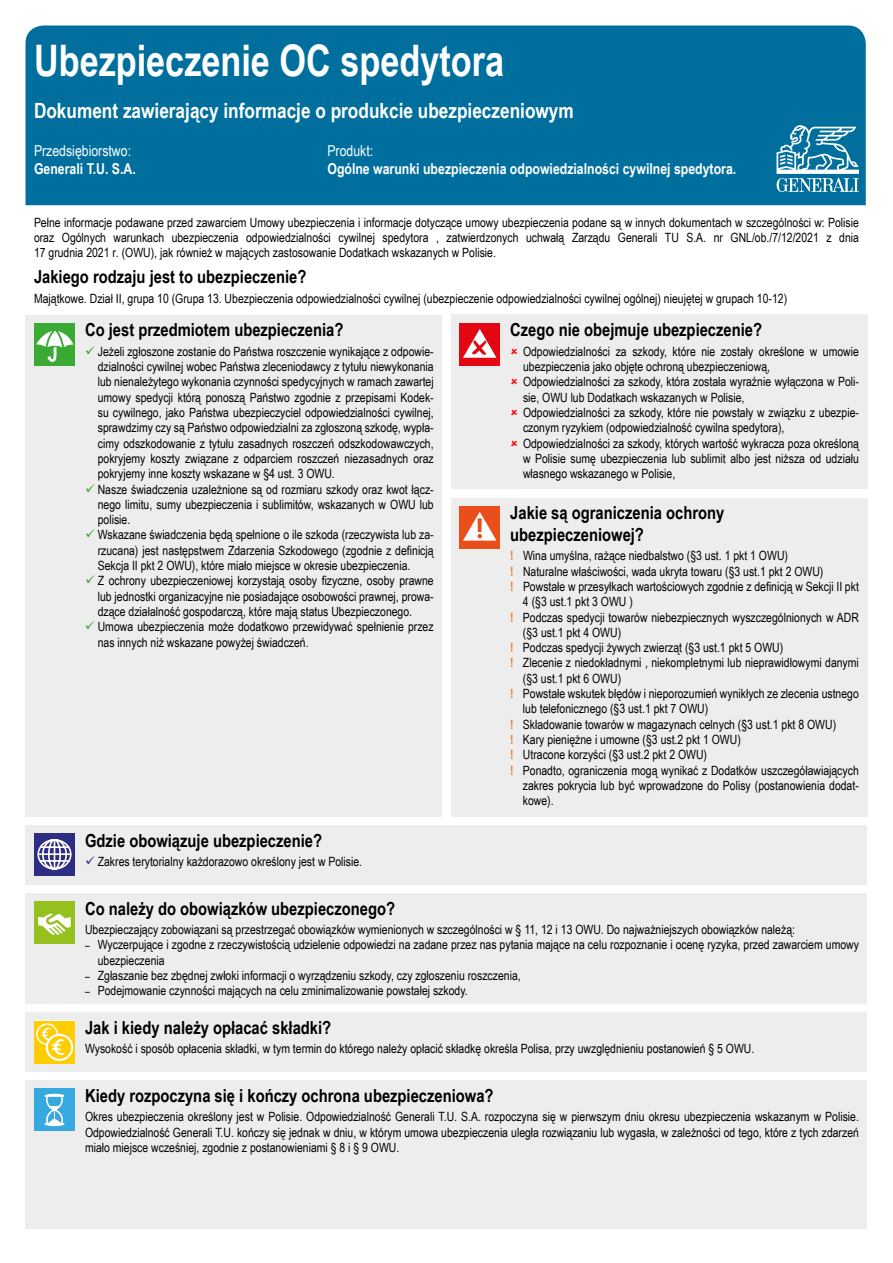
<style>
.page{position:relative;width:893px;height:1263px;background:#fff}
.page>*{position:absolute;margin:0;border:0;box-sizing:border-box;transform-origin:0 0}
.t1{font:700 43.5px "Arial Narrow";color:#fff;scale:.96 1}
.t2{font:700 21px "Arial Narrow";color:#fff}
.t3{font:700 18px/21.6px "Arial Narrow";color:#000}
.t4{font:700 15px "Arial Narrow";color:#fff}
.t5{font:15px "Arial Narrow";color:#fff}
.t6{font:12.75px/15.3px "Arial Narrow";color:#000}
.s1{font-weight:700;color:#ed7d31}
.s2{font-size:10.5px}
</style>
<div class="page">
<div style="left:26px;top:893px;width:841px;height:110px;background:#ededed"></div>
<div style="left:26px;top:1080px;width:841px;height:149px;background:#ededed"></div>
<div style="left:26px;top:1012px;width:841px;height:59px;background:#ededed"></div>
<div style="left:26px;top:26px;width:840px;height:179px;background:#006f9e"></div>
<div style="left:26px;top:315px;width:416px;height:501px;background:#ededed"></div>
<div style="left:451px;top:315px;width:416px;height:174px;background:#ededed"></div>
<div style="left:451px;top:497px;width:416px;height:319px;background:#ededed"></div>
<div style="left:34px;top:323px;width:41px;height:43px;background:#3aaa35"></div>
<svg style="left:36px;top:326px;width:38px;height:36px"></svg>
<div style="left:459px;top:323px;width:41px;height:43px;background:#e30613"></div>
<svg style="left:463px;top:329px;width:33px;height:29px"></svg>
<div style="left:459px;top:506px;width:41px;height:43px;background:#e94e1b"></div>
<svg style="left:463px;top:512px;width:33px;height:29px"></svg>
<svg style="left:776px;top:125px;width:83px;height:67px"></svg>
<div style="left:26px;top:825px;width:841px;height:59px;background:#ededed"></div>
<div style="left:34px;top:833px;width:41px;height:43px;background:#2d2e83"></div>
<svg style="left:37px;top:839px;width:35px;height:31px"></svg>
<div style="left:34px;top:901px;width:41px;height:43px;background:#95c11f"></div>
<svg style="left:38px;top:913px;width:33px;height:22px"></svg>
<div style="left:34px;top:1089px;width:41px;height:42px;background:#36a9e1"></div>
<svg style="left:45px;top:1094px;width:19px;height:32px"></svg>
<div style="left:34px;top:1020px;width:41px;height:43px;background:#fff"></div>
<div style="left:34px;top:1021px;width:41px;height:42px;background:#fc0"></div>
<div style="left:36px;top:1023px;width:22px;height:22px;border:2px solid #fff;border-radius:50%"></div>
<svg style="left:47px;top:1035px;width:25px;height:25px"></svg>
<div style="left:46px;top:1034px;width:27px;height:27px;border:2px solid #fff;border-radius:50%"></div>
<svg style="left:40px;top:1027px;width:26px;height:29px"></svg>
<h1 class="t1" style="left:34px;top:28px;width:491px">Ubezpieczenie OC spedytora</h1>
<h2 class="t2" style="left:34px;top:95px;width:541px">Dokument zawierający informacje o produkcie ubezpieczeniowym</h2>
<p class="t5" style="left:34px;top:139px;width:99px">Przedsiębiorstwo:</p>
<p class="t4" style="left:34px;top:157px;width:103px">Generali T.U. S.A.</p>
<p class="t5" style="left:327px;top:139px;width:47px">Produkt:</p>
<p class="t4" style="left:327px;top:157px;width:410px">Ogólne warunki ubezpieczenia odpowiedzialności cywilnej spedytora.</p>
<p class="t6" style="left:34px;top:214px;width:826px;text-align:justify">Pełne informacje podawane przed zawarciem Umowy ubezpieczenia i informacje dotyczące umowy ubezpieczenia podane są w innych dokumentach w szczególności w: Polisie oraz Ogólnych warunkach ubezpieczenia odpowiedzialności cywilnej spedytora , zatwierdzonych uchwałą Zarządu Generali TU S.A. nr GNL/ob./7/12/2021 z dnia 17 grudnia 2021 r. (OWU), jak również w mających zastosowanie Dodatkach wskazanych w Polisie.</p>
<h3 class="t3" style="left:34px;top:265px;width:274px">Jakiego rodzaju jest to ubezpieczenie?</h3>
<p class="t6" style="left:34px;top:290px;width:755px">Majątkowe. Dział II, grupa 10 (Grupa 13. Ubezpieczenia odpowiedzialności cywilnej (ubezpieczenie odpowiedzialności cywilnej ogólnej) nieujętej w grupach 10-12)</p>
<h3 class="t3" style="left:85px;top:318px;width:260px">Co jest przedmiotem ubezpieczenia?</h3>
<p class="t6" style="left:98px;top:343px;width:337px">Jeżeli zgłoszone zostanie do Państwa roszczenie wynikające z odpowie&shy;dzialności cywilnej wobec Państwa zleceniodawcy z tytułu niewykonania lub nienależytego wykonania czynności spedycyjnych w ramach zawartej umowy spedycji którą ponoszą Państwo zgodnie z przepisami Kodek&shy;su cywilnego, jako Państwa ubezpieczyciel odpowiedzialności cywilnej, sprawdzimy czy są Państwo odpowiedzialni za zgłoszoną szkodę, wypła&shy;cimy odszkodowanie z tytułu zasadnych roszczeń odszkodowawczych, pokryjemy koszty związane z odparciem roszczeń niezasadnych oraz pokryjemy inne koszty wskazane w §4 ust. 3 OWU.<br>Nasze świadczenia uzależnione są od rozmiaru szkody oraz kwot łącz&shy;nego limitu, sumy ubezpieczenia i sublimitów, wskazanych w OWU lub polisie.<br>Wskazane świadczenia będą spełnione o ile szkoda (rzeczywista lub za&shy;rzucana) jest następstwem Zdarzenia Szkodowego (zgodnie z definicją Sekcja II pkt 2 OWU), które miało miejsce w okresie ubezpieczenia.<br>Z ochrony ubezpieczeniowej korzystają osoby fizyczne, osoby prawne lub jednostki organizacyjne nie posiadające osobowości prawnej, prowa&shy;dzące działalność gospodarczą, które mają status Ubezpieczonego.<br>Umowa ubezpieczenia może dodatkowo przewidywać spełnienie przez nas innych niż wskazane powyżej świadczeń.</p>
<h3 class="t3" style="left:510px;top:318px;width:253px">Czego nie obejmuje ubezpieczenie?</h3>
<p class="t6" style="left:523px;top:343px;width:337px">Odpowiedzialności za szkody, które nie zostały określone w umowie ubezpieczenia jako objęte ochroną ubezpieczeniową, Odpowiedzialności za szkody, która została wyraźnie wyłączona w Poli&shy;sie, OWU lub Dodatkach wskazanych w Polisie,<br>Odpowiedzialności za szkody, które nie powstały w związku z ubezpie&shy;czonym ryzykiem (odpowiedzialność cywilna spedytora), Odpowiedzialności za szkody, których wartość wykracza poza określoną w Polisie sumę ubezpieczenia lub sublimit albo jest niższa od udziału własnego wskazanego w Polisie,</p>
<h3 class="t3" style="left:510px;top:501px;width:216px">Jakie są ograniczenia ochrony ubezpieczeniowej?</h3>
<p class="t6" style="left:510px;top:548px;width:279px"><span class="s1">!</span> Wina umyślna, rażące niedbalstwo (§3 ust. 1 pkt 1 OWU)</p>
<p class="t6" style="left:510px;top:563px;width:315px"><span class="s1">!</span> Naturalne właściwości, wada ukryta towaru (§3 ust.1 pkt 2 OWU)</p>
<p class="t6" style="left:510px;top:578px;width:350px"><span class="s1">!</span> Powstałe w przesyłkach wartościowych zgodnie z definicją w Sekcji II pkt</p>
<p class="t6" style="left:523px;top:594px;width:111px">4 (§3 ust.1 pkt 3 OWU )</p>
<p class="t6" style="left:510px;top:609px;width:350px"><span class="s1">!</span> Podczas spedycji towarów niebezpiecznych wyszczególnionych w ADR</p>
<p class="t6" style="left:523px;top:624px;width:100px">(§3 ust.1 pkt 4 OWU)</p>
<p class="t6" style="left:510px;top:639px;width:275px"><span class="s1">!</span> Podczas spedycji żywych zwierząt (§3 ust.1 pkt 5 OWU)</p>
<p class="t6" style="left:510px;top:655px;width:350px"><span class="s1">!</span> Zlecenie z niedokładnymi , niekompletnymi lub nieprawidłowymi danymi</p>
<p class="t6" style="left:523px;top:670px;width:100px">(§3 ust.1 pkt 6 OWU)</p>
<p class="t6" style="left:510px;top:685px;width:350px"><span class="s1">!</span> Powstałe wskutek błędów i nieporozumień wynikłych ze zlecenia ustnego</p>
<p class="t6" style="left:523px;top:701px;width:187px">lub telefonicznego (§3 ust.1 pkt 7 OWU)</p>
<p class="t6" style="left:510px;top:716px;width:327px"><span class="s1">!</span> Składowanie towarów w magazynach celnych (§3 ust.1 pkt 8 OWU)</p>
<p class="t6" style="left:510px;top:731px;width:232px"><span class="s1">!</span> Kary pieniężne i umowne (§3 ust.2 pkt 1 OWU)</p>
<p class="t6" style="left:510px;top:747px;width:198px"><span class="s1">!</span> Utracone korzyści (§3 ust.2 pkt 2 OWU)</p>
<p class="t6" style="left:510px;top:762px;width:350px"><span class="s1">!</span> Ponadto, ograniczenia mogą wynikać z Dodatków uszczegóławiających</p>
<p class="t6" style="left:523px;top:777px;width:337px">zakres pokrycia lub być wprowadzone do Polisy (postanowienia dodat-</p>
<p class="t6" style="left:523px;top:792px;width:32px">kowe).</p>
<h3 class="t3" style="left:85px;top:828px;width:239px">Gdzie obowiązuje ubezpieczenie?</h3>
<p class="t6" style="left:98px;top:853px;width:266px">Zakres terytorialny każdorazowo określony jest w Polisie.</p>
<h3 class="t3" style="left:85px;top:897px;width:312px">Co należy do obowiązków ubezpieczonego?</h3>
<p class="t6" style="left:85px;top:921px;width:711px">Ubezpieczający zobowiązani są przestrzegać obowiązków wymienionych w szczególności w § 11, 12 i 13 OWU. Do najważniejszych obowiązków należą:</p>
<p class="t6" style="left:98px;top:937px;width:763px;text-indent:-13px"><span class="s2">–</span> Wyczerpujące i zgodne z rzeczywistością udzielenie odpowiedzi na zadane przez nas pytania mające na celu rozpoznanie i ocenę ryzyka, przed zawarciem umowy ubezpieczenia</p>
<p class="t6" style="left:85px;top:967px;width:437px"><span class="s2">–</span> Zgłaszanie bez zbędnej zwłoki informacji o wyrządzeniu szkody, czy zgłoszeniu roszczenia,</p>
<p class="t6" style="left:85px;top:983px;width:384px"><span class="s2">–</span> Podejmowanie czynności mających na celu zminimalizowanie powstałej szkody.</p>
<h3 class="t3" style="left:85px;top:1016px;width:248px">Jak i kiedy należy opłacać składki?</h3>
<p class="t6" style="left:85px;top:1041px;width:671px">Wysokość i sposób opłacenia składki, w tym termin do którego należy opłacić składkę określa Polisa, przy uwzględnieniu postanowień § 5 OWU.</p>
<h3 class="t3" style="left:85px;top:1084px;width:410px">Kiedy rozpoczyna się i kończy ochrona ubezpieczeniowa?</h3>
<p class="t6" style="left:85px;top:1109px;width:775px;text-align:justify">Okres ubezpieczenia określony jest w Polisie. Odpowiedzialność Generali T.U. S.A. rozpoczyna się w pierwszym dniu okresu ubezpieczenia wskazanym w Polisie.<br>Odpowiedzialność Generali T.U. kończy się jednak w dniu, w którym umowa ubezpieczenia uległa rozwiązaniu lub wygasła, w zależności od tego, które z tych zdarzeń miało miejsce wcześniej, zgodnie z postanowieniami § 8 i § 9 OWU.</p>
</div>
